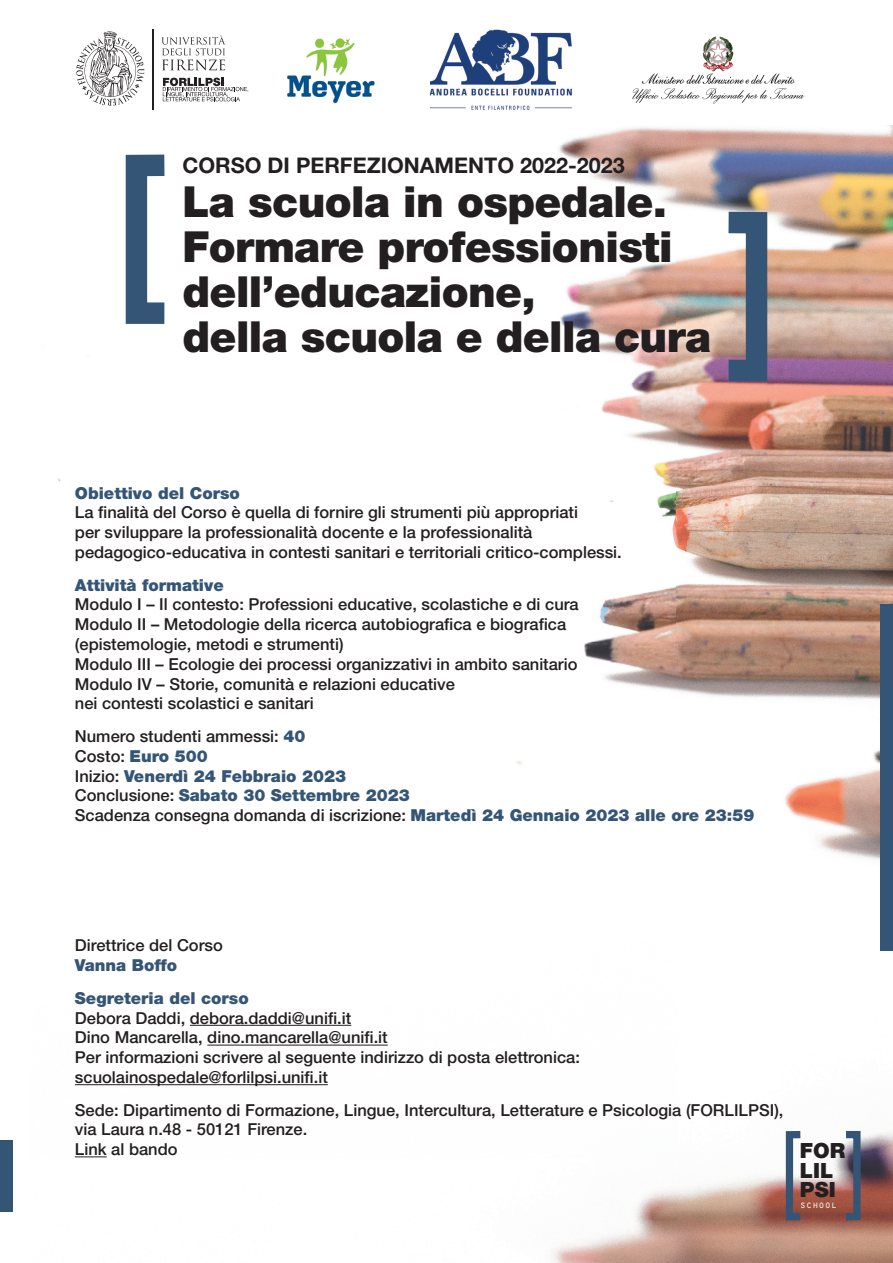
<style>
.page{position:relative;width:893px;height:1263px;background:#fff}
.page>*{position:absolute;margin:0;border:0;box-sizing:border-box;transform-origin:0 0}
.t1{font:900 42.9px/45.3px "Helvetica Neue LT Pro";letter-spacing:-.015em;color:#231f20}
.t2{font:700 21.6px "Helvetica Neue LT Pro";color:#231f20}
.t3{font:900 21px/19.4px "Helvetica Neue LT Pro";color:#231f20}
.t4{font:500 16.5px/19.8px "Helvetica Neue LT Pro";color:#231f20}
.t5{font:900 16.5px/32.5px "Helvetica Neue LT Pro";color:#355576}
.t6{font:10.35px "Orator Std";color:#fff}
.s1{font-weight:900;color:#355576}
</style>
<div class="page">
<img style="left:58px;top:125px;width:835px;height:1138px">
<div style="left:842px;top:1131px;width:18px;height:89px;border:7px solid #355576"></div>
<div style="left:786px;top:1131px;width:18px;height:89px;border:7px solid #355576"></div>
<div style="left:880px;top:605px;width:13px;height:346px;background:#355576"></div>
<div style="left:0;top:1140px;width:13px;height:71px;background:#355576"></div>
<div style="left:126px;top:155px;width:49px;height:169px;border:21px solid #355576"></div>
<div style="left:718px;top:212px;width:49px;height:169px;border:21px solid #355576"></div>
<hr style="left:190px;top:1025px;width:161px;height:1px;background:#231f20">
<hr style="left:207px;top:1045px;width:181px;height:1px;background:#231f20">
<hr style="left:75px;top:1084px;width:253px;height:1px;background:#231f20">
<hr style="left:75px;top:1156px;width:32px;height:1px;background:#231f20">
<hr style="left:152px;top:29px;width:2px;height:81px;background:#231f20">
<svg style="left:76px;top:31px;width:68px;height:75px"></svg>
<svg style="left:162px;top:36px;width:63px;height:34px"></svg>
<svg style="left:163px;top:78px;width:86px;height:23px"></svg>
<img style="left:632px;top:36px;width:172px;height:68px">
<img style="left:287px;top:38px;width:88px;height:66px">
<img style="left:430px;top:29px;width:142px;height:80px">
<h2 class="t2" style="left:182px;top:152px;width:444px">CORSO DI PERFEZIONAMENTO 2022-2023</h2>
<h1 class="t1" style="left:182px;top:178px;width:530px">La scuola in ospedale.<br>Formare professionisti dell’educazione,<br>della scuola e della cura</h1>
<p class="t5" style="left:75px;top:476px;width:167px">Obiettivo del Corso</p>
<p class="t4" style="left:75px;top:503px;width:548px">La finalità del Corso è quella di fornire gli strumenti più appropriati<br>per sviluppare la professionalità docente e la professionalità pedagogico-educativa in contesti sanitari e territoriali critico-complessi.</p>
<p class="t5" style="left:75px;top:568px;width:150px">Attività formative</p>
<p class="t4" style="left:75px;top:594px;width:505px">Modulo I – Il contesto: Professioni educative, scolastiche e di cura Modulo II – Metodologie della ricerca autobiografica e biografica (epistemologie, metodi e strumenti)<br>Modulo III – Ecologie dei processi organizzativi in ambito sanitario Modulo IV – Storie, comunità e relazioni educative<br>nei contesti scolastici e sanitari</p>
<p class="t4" style="left:75px;top:726px;width:681px">Numero studenti ammessi: <span class="s1">40<br></span>Costo: <span class="s1">Euro 500<br></span>Inizio: <span class="s1">Venerdì 24 Febbraio 2023<br></span>Conclusione: <span class="s1">Sabato 30 Settembre 2023<br></span>Scadenza consegna domanda di iscrizione: <span class="s1">Martedì 24 Gennaio 2023 alle ore 23:59</span></p>
<p class="t4" style="left:75px;top:935px;width:149px">Direttrice del Corso</p>
<p class="t5" style="left:75px;top:949px;width:175px">Vanna Boffo<br>Segreteria del corso</p>
<p class="t4" style="left:75px;top:1008px;width:507px">Debora Daddi, debora.daddi@unifi.it<br>Dino Mancarella, dino.mancarella@unifi.it<br>Per informazioni scrivere al seguente indirizzo di posta elettronica: scuolainospedale@forlilpsi.unifi.it</p>
<p class="t4" style="left:75px;top:1100px;width:710px">Sede: Dipartimento di Formazione, Lingue, Intercultura, Letterature e Psicologia (FORLILPSI), via Laura n.48 - 50121 Firenze.<br>Link al bando</p>
<p class="t3" style="left:800px;top:1141px;width:47px">FOR<br>LIL<br>PSI</p>
<p class="t6" style="left:800px;top:1197px;width:39px">school</p>
</div>
